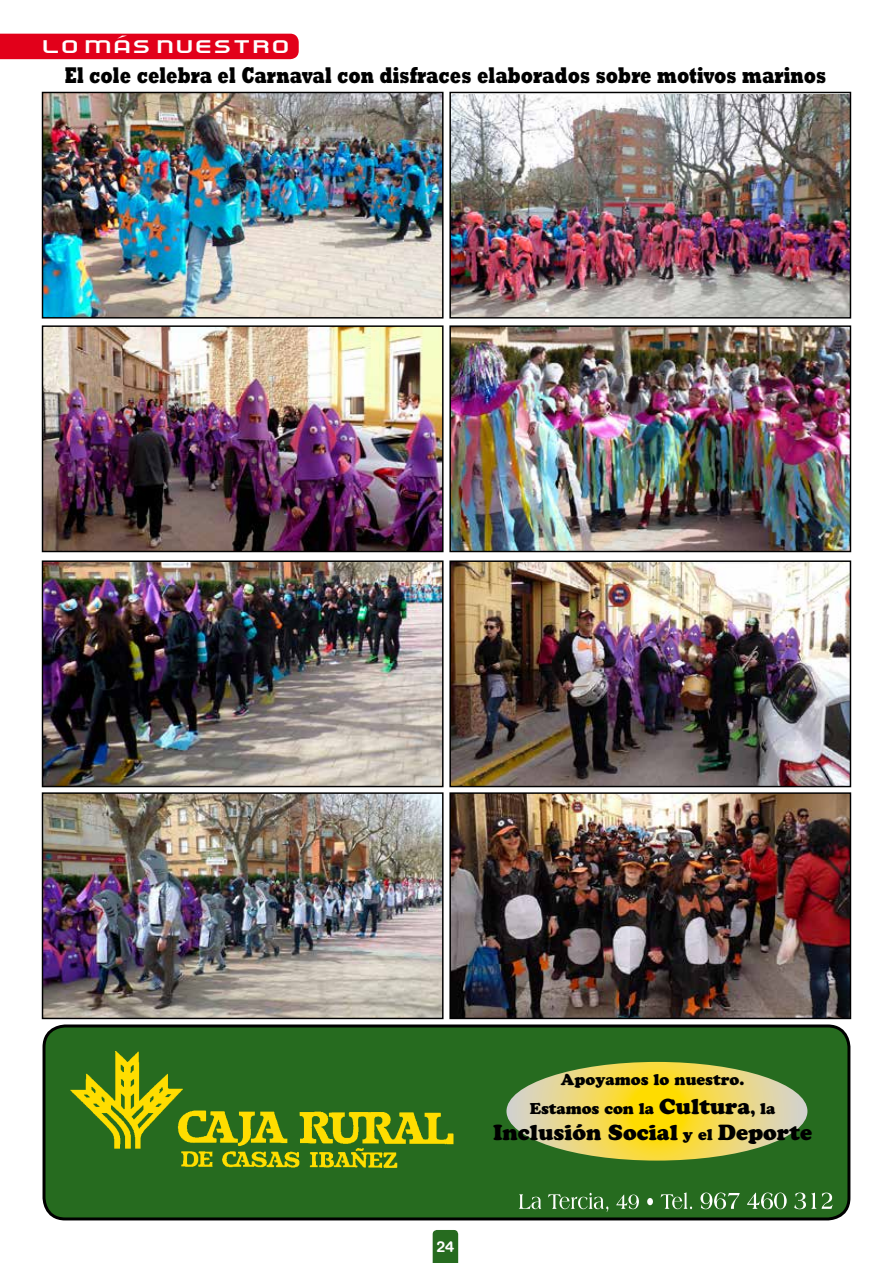
<style>
.page{position:relative;width:893px;height:1263px;background:#fff}
.page>*{position:absolute;margin:0;border:0;box-sizing:border-box;transform-origin:0 0}
.t1{font:24.75px "Empire Builder Document";letter-spacing:.04em;color:#fff;scale:1.27 1}
.t2{font:800 23.1px "Rockwell";color:#000;scale:.71 1}
.t3{font:900 21.6px "Cooper";color:#000}
.t4{font:900 15.6px/29.1px "Cooper";color:#000;text-align:center}
.t5{font:700 13.5px "Rocko FLF";color:#fff}
.s1{font-size:21.6px}
.s2{font-size:15.6px}
</style>
<div class="page">
<div style="left:0;top:34px;width:299px;height:25px;background:#e2001a"></div>
<svg style="left:433px;top:1230px;width:25px;height:33px"></svg>
<div style="left:44px;top:1026px;width:805px;height:193px;background:#266b1f;border-radius:21px"></div>
<div style="left:43px;top:1024px;width:807px;height:196px;border:3px solid #000;border-radius:21px"></div>
<img style="left:186px;top:1110px;width:268px;height:36px">
<img style="left:181px;top:1148px;width:217px;height:20px">
<img style="left:70px;top:1051px;width:116px;height:101px">
<svg style="left:519px;top:1192px;width:313px;height:20px"></svg>
<svg style="left:506px;top:1062px;width:301px;height:98px"></svg>
<img style="left:44px;top:94px;width:398px;height:223px">
<div style="left:42px;top:92px;width:402px;height:227px;border:1px solid #000"></div>
<img style="left:44px;top:327px;width:398px;height:223px">
<div style="left:42px;top:325px;width:402px;height:227px;border:1px solid #000"></div>
<img style="left:44px;top:562px;width:398px;height:223px">
<div style="left:42px;top:560px;width:402px;height:227px;border:1px solid #000"></div>
<img style="left:44px;top:794px;width:398px;height:223px">
<div style="left:42px;top:792px;width:402px;height:227px;border:1px solid #000"></div>
<img style="left:451px;top:94px;width:398px;height:222px">
<div style="left:449px;top:92px;width:402px;height:227px;border:1px solid #000"></div>
<img style="left:451px;top:327px;width:398px;height:223px">
<div style="left:449px;top:325px;width:402px;height:227px;border:1px solid #000"></div>
<img style="left:451px;top:562px;width:398px;height:223px">
<div style="left:449px;top:560px;width:402px;height:227px;border:1px solid #000"></div>
<img style="left:451px;top:794px;width:398px;height:223px">
<div style="left:449px;top:792px;width:402px;height:227px;border:1px solid #000"></div>
<p class="t1" style="left:42px;top:32px;width:197px">lo más nuestro</p>
<p class="t2" style="left:65px;top:60px;width:1074px">El cole celebra el Carnaval con disfraces elaborados sobre motivos marinos</p>
<p class="t5" style="left:437px;top:1237px;width:19px">24</p>
<p class="t4" style="left:530px;top:1065px;width:247px">Apoyamos lo nuestro.<br>Estamos con la <span class="s1">Cultura</span>, la</p>
<p class="t3" style="left:493px;top:1119px;width:320px">Inclusión Social <span class="s2">y el</span> Deporte</p>
</div>
